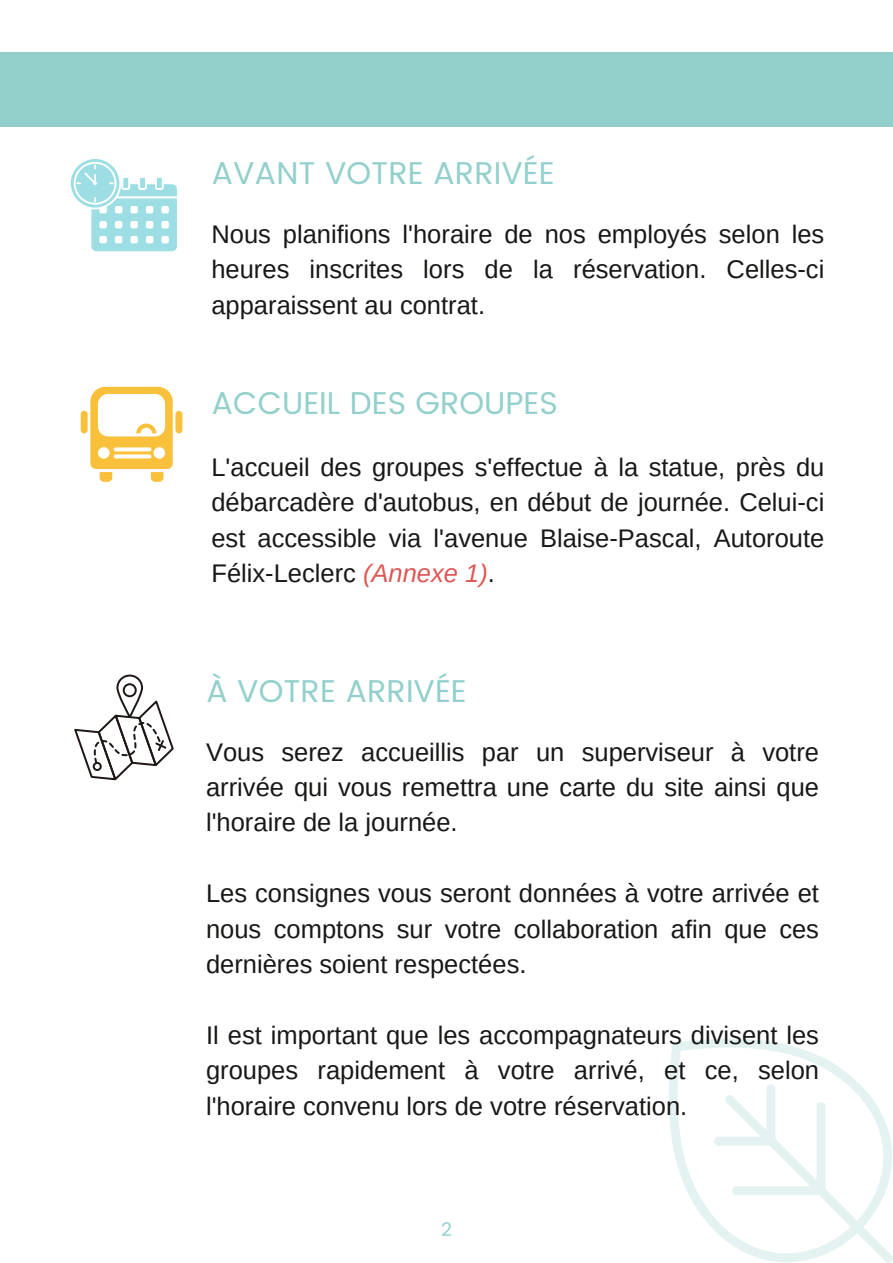
<style>
.page{position:relative;width:893px;height:1263px;background:#fff}
.page>*{position:absolute;margin:0;border:0;box-sizing:border-box;transform-origin:0 0}
.t1{font:31.5px "Poppins";color:#93d0cc}
.t2{font:25.5px/35.4px "Arimo";color:#181817;text-align:justify}
.t3{font:18.75px "Poppins";color:#93d0cc}
.s1{font-style:italic;color:#dc5854}
</style>
<div class="page">
<div style="left:0;top:52px;width:893px;height:74px;background:#93d0cc"></div>
<svg style="left:70px;top:159px;width:107px;height:93px"></svg>
<svg style="left:669px;top:1039px;width:224px;height:224px"></svg>
<div style="left:116px;top:674px;width:27px;height:44px;border:2px solid #1d1715;border-radius:12px"></div>
<div style="left:123px;top:683px;width:14px;height:14px;border:2px solid #1d1715;border-radius:50%"></div>
<svg style="left:74px;top:698px;width:100px;height:82px"></svg>
<svg style="left:90px;top:387px;width:83px;height:95px"></svg>
<div style="left:81px;top:411px;width:7px;height:22px;background:#f9c03b;border-radius:3px"></div>
<div style="left:175px;top:411px;width:7px;height:22px;background:#f9c03b;border-radius:3px"></div>
<p class="t1" style="left:211px;top:155px;width:345px">AVANT VOTRE ARRIVÉE</p>
<p class="t2" style="left:211px;top:216px;width:614px">Nous planifions l'horaire de nos employés selon les heures inscrites lors de la réservation. Celles-ci apparaissent au contrat.</p>
<p class="t1" style="left:211px;top:385px;width:348px">ACCUEIL DES GROUPES</p>
<p class="t2" style="left:211px;top:449px;width:614px">L'accueil des groupes s'effectue à la statue, près du débarcadère d'autobus, en début de journée. Celui-ci est accessible via l'avenue Blaise-Pascal, Autoroute Félix-Leclerc <span class="s1">(Annexe 1)</span>.</p>
<p class="t1" style="left:206px;top:672px;width:262px">À VOTRE ARRIVÉE</p>
<p class="t2" style="left:206px;top:734px;width:614px">Vous serez accueillis par un superviseur à votre arrivée qui vous remettra une carte du site ainsi que l'horaire de la journée.</p>
<p class="t2" style="left:206px;top:876px;width:614px">Les consignes vous seront données à votre arrivée et nous comptons sur votre collaboration afin que ces dernières soient respectées.</p>
<p class="t2" style="left:206px;top:1017px;width:614px">Il est important que les accompagnateurs divisent les groupes rapidement à votre arrivé, et ce, selon l'horaire convenu lors de votre réservation.</p>
<p class="t3" style="left:441px;top:1218px;width:12px">2</p>
</div>
